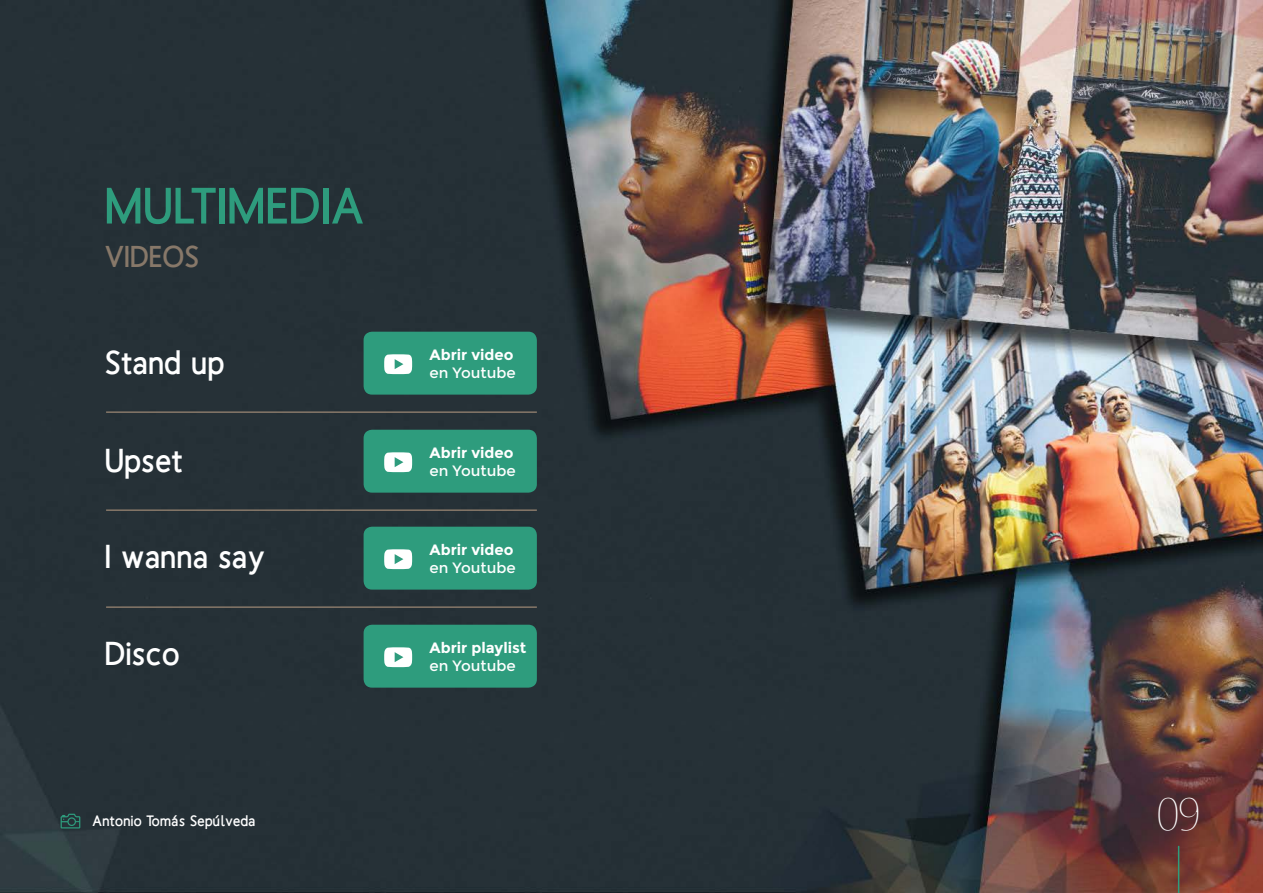
<style>
.page{position:relative;width:1263px;height:893px;background:#fff}
.page>*{position:absolute;margin:0;border:0;box-sizing:border-box;transform-origin:0 0}
.t1{font:900 51px "Homizio";letter-spacing:.025em;color:#2e9c7d}
.t2{font:100 45px "Homizio";color:#fff}
.t3{font:900 33px "Homizio";letter-spacing:.025em;color:#fff}
.t4{font:900 30px "Homizio";letter-spacing:.025em;color:#877869}
.t5{font:700 15px "Montserrat";color:#fff}
.t6{font:15px "Montserrat";color:#fff}
.t7{font:900 15px "Homizio";letter-spacing:.025em;color:#fff}
</style>
<div class="page">
<img style="left:0;top:0;width:1263px;height:893px">
<hr style="left:1178px;top:846px;width:1px;height:47px;background:#2e9c7d">
<div style="left:364px;top:332px;width:173px;height:63px;background:#2e9c7d;border-radius:9px"></div>
<svg style="left:384px;top:354px;width:28px;height:20px"></svg>
<div style="left:364px;top:430px;width:173px;height:63px;background:#2e9c7d;border-radius:9px"></div>
<svg style="left:384px;top:452px;width:28px;height:20px"></svg>
<div style="left:364px;top:527px;width:173px;height:63px;background:#2e9c7d;border-radius:9px"></div>
<svg style="left:384px;top:549px;width:28px;height:20px"></svg>
<div style="left:364px;top:625px;width:173px;height:63px;background:#2e9c7d;border-radius:9px"></div>
<svg style="left:384px;top:647px;width:28px;height:20px"></svg>
<hr style="left:106px;top:411px;width:431px;height:2px;background:#877869">
<hr style="left:106px;top:509px;width:431px;height:2px;background:#877869">
<hr style="left:106px;top:606px;width:431px;height:2px;background:#877869">
<svg style="left:61px;top:814px;width:19px;height:14px"></svg>
<p class="t1" style="left:105px;top:177px;width:260px">MULTIMEDIA</p>
<p class="t4" style="left:105px;top:239px;width:96px">VIDEOS</p>
<p class="t3" style="left:105px;top:344px;width:120px">Stand up</p>
<p class="t3" style="left:105px;top:442px;width:79px">Upset</p>
<p class="t3" style="left:105px;top:538px;width:161px">I wanna say</p>
<p class="t3" style="left:105px;top:635px;width:76px">Disco</p>
<p class="t7" style="left:92px;top:813px;width:164px">Antonio Tomás Sepúlveda</p>
<p class="t5" style="left:429px;top:345px;width:86px">Abrir video</p>
<p class="t6" style="left:429px;top:364px;width:88px">en Youtube</p>
<p class="t5" style="left:429px;top:443px;width:86px">Abrir video</p>
<p class="t6" style="left:429px;top:462px;width:88px">en Youtube</p>
<p class="t5" style="left:429px;top:540px;width:86px">Abrir video</p>
<p class="t6" style="left:429px;top:559px;width:88px">en Youtube</p>
<p class="t5" style="left:429px;top:638px;width:98px">Abrir playlist</p>
<p class="t6" style="left:429px;top:657px;width:88px">en Youtube</p>
<p class="t2" style="left:1157px;top:787px;width:43px">09</p>
</div>
